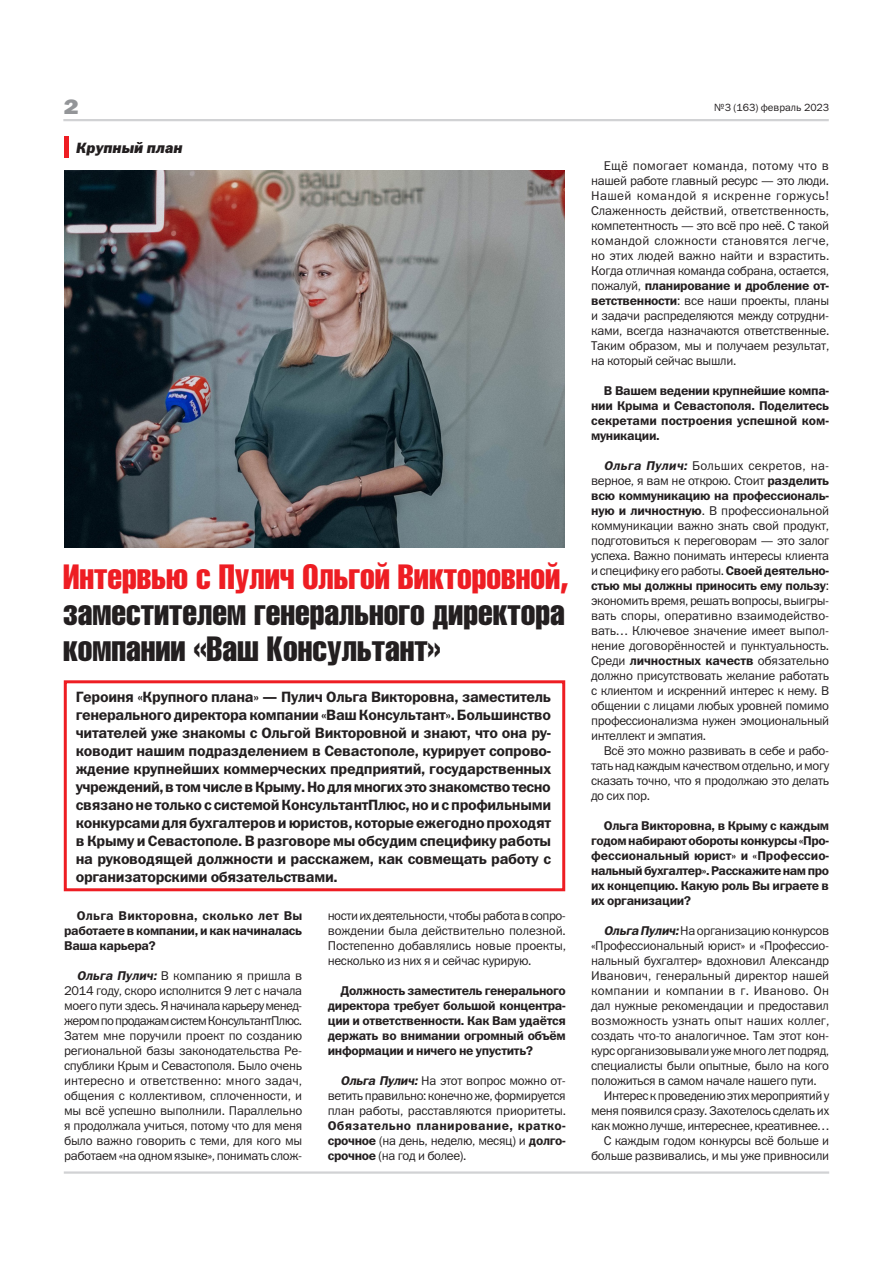
<style>
.page{position:relative;width:893px;height:1263px;background:#fff}
.page>*{position:absolute;margin:0;border:0;box-sizing:border-box;transform-origin:0 0}
.Заголовок_HeliosComp{font:34.5px "Helios Compressed";color:#231f20}
.Заголовок_HeliosComp-2{font:34.5px "Helios Compressed";color:#ee1d23}
.t1{font:21px "Franklin Gothic Heavy C";color:#939598;scale:1.2 1}
.Тело_статьи{font:15px/18px "Franklin Gothic Demi C";letter-spacing:-.02em;color:#231f20;text-align:justify}
.Заголовок_HeliosComp-3{font:italic 15px "Franklin Gothic Heavy C";color:#231f20}
.Тело_статьи-2{font:12.75px/15px "Franklin Gothic Book C";letter-spacing:-.025em;color:#231f20;text-align:justify}
.Тело_статьи-3{font:12.75px/15px "Franklin Gothic Demi C";letter-spacing:-.025em;color:#231f20;text-align:justify}
.t2{font:10.5px "Franklin Gothic Book C";color:#231f20}
.s1{font-family:"Franklin Gothic Demi C";font-style:italic}
.s2{font-family:"Franklin Gothic Demi C"}
</style>
<div class="page">
<hr style="left:63px;top:119px;width:766px;height:2px;background:#d1d2d4">
<hr style="left:64px;top:1171px;width:765px;height:3px;background:#d1d2d4">
<hr style="left:64px;top:136px;width:4px;height:21px;background:#ee1d23">
<svg style="left:73px;top:121px;width:113px;height:50px"></svg>
<div style="left:64px;top:680px;width:501px;height:211px;border:3px solid #ee1d23"></div>
<img style="left:64px;top:171px;width:501px;height:376px">
<h2 class="t1" style="left:63px;top:95px;width:14px">2</h2>
<p class="t2" style="left:714px;top:101px;width:117px">№3 (163) февраль 2023</p>
<p class="Заголовок_HeliosComp-3" style="left:76px;top:139px;width:108px">Крупный план</p>
<p class="Заголовок_HeliosComp-2" style="left:63px;top:556px;width:507px">Интервью с Пулич Ольгой Викторовной,</p>
<p class="Заголовок_HeliosComp" style="left:63px;top:592px;width:503px">заместителем генерального директора</p>
<p class="Заголовок_HeliosComp" style="left:63px;top:628px;width:379px">компании «Ваш Консультант»</p>
<p class="Тело_статьи" style="left:76px;top:688px;width:477px">Героиня «Крупного плана» — Пулич Ольга Викторовна, заместитель генерального директора компании «Ваш Консультант». Большинство читателей уже знакомы с Ольгой Викторовной и знают, что она ру&shy;ководит нашим подразделением в Севастополе, курирует сопрово&shy;ждение крупнейших коммерческих предприятий, государственных учреждений, в том числе в Крыму. Но для многих это знакомство тесно связано не только с системой КонсультантПлюс, но и с профильными конкурсами для бухгалтеров и юристов, которые ежегодно проходят в Крыму и Севастополе. В разговоре мы обсудим специфику работы на руководящей должности и расскажем, как совмещать работу с организаторскими обязательствами.</p>
<p class="Тело_статьи-3" style="left:64px;top:908px;width:240px;text-indent:13px">Ольга Викторовна, сколько лет Вы работаете в компании, и как начиналась Ваша карьера?</p>
<p class="Тело_статьи-2" style="left:64px;top:968px;width:240px;text-indent:13px"><span class="s1">Ольга Пулич:</span> В компанию я пришла в 2014 году, скоро исполнится 9 лет с начала моего пути здесь. Я начинала карьеру менед&shy;жером по продажам систем КонсультантПлюс.<br>Затем мне поручили проект по созданию региональной базы законодательства Ре&shy;спублики Крым и Севастополя. Было очень интересно и ответственно: много задач, общения с коллективом, сплоченности, и мы всё успешно выполнили. Параллельно я продолжала учиться, потому что для меня было важно говорить с теми, для кого мы работаем «на одном языке», понимать слож-</p>
<p class="Тело_статьи-2" style="left:328px;top:908px;width:240px">ности их деятельности, чтобы работа в сопро&shy;вождении была действительно полезной.<br>Постепенно добавлялись новые проекты, несколько из них я и сейчас курирую.</p>
<p class="Тело_статьи-3" style="left:328px;top:982px;width:240px;text-indent:13px">Должность заместитель генерального директора требует большой концентра&shy;ции и ответственности. Как Вам удаётся держать во внимании огромный объём информации и ничего не упустить?</p>
<p class="Тело_статьи-2" style="left:328px;top:1073px;width:240px;text-indent:13px"><span class="s1">Ольга Пулич:</span> На этот вопрос можно от&shy;ветить правильно: конечно же, формируется план работы, расставляются приоритеты.<br><span class="s2">Обязательно планирование, кратко&shy;срочное</span> (на день, неделю, месяц) и <span class="s2">долго&shy;срочное</span> (на год и более).</p>
<p class="Тело_статьи-2" style="left:591px;top:158px;width:240px;text-indent:13px">Ещё помогает команда, потому что в нашей работе главный ресурс — это люди.<br>Нашей командой я искренне горжусь!<br>Слаженность действий, ответственность, компетентность — это всё про неё. С такой командой сложности становятся легче, но этих людей важно найти и взрастить.<br>Когда отличная команда собрана, остается, пожалуй, <span class="s2">планирование и дробление от&shy;ветственности</span>: все наши проекты, планы и задачи распределяются между сотрудни&shy;ками, всегда назначаются ответственные.<br>Таким образом, мы и получаем результат, на который сейчас вышли.</p>
<p class="Тело_статьи-3" style="left:591px;top:383px;width:240px;text-indent:13px">В Вашем ведении крупнейшие компа&shy;нии Крыма и Севастополя. Поделитесь секретами построения успешной ком&shy;муникации.</p>
<p class="Тело_статьи-2" style="left:591px;top:458px;width:240px;text-indent:13px"><span class="s1">Ольга Пулич:</span> Больших секретов, на&shy;верное, я вам не открою. Стоит <span class="s2">разделить всю коммуникацию на профессиональ&shy;ную и личностную</span>. В профессиональной коммуникации важно знать свой продукт, подготовиться к переговорам — это залог успеха. Важно понимать интересы клиента и специфику его работы. <span class="s2">Своей деятельно&shy;стью мы должны приносить ему пользу</span>: экономить время, решать вопросы, выигры&shy;вать споры, оперативно взаимодейство&shy;вать… Ключевое значение имеет выпол&shy;нение договорённостей и пунктуальность.<br>Среди <span class="s2">личностных качеств</span> обязательно должно присутствовать желание работать с клиентом и искренний интерес к нему. В общении с лицами любых уровней помимо профессионализма нужен эмоциональный интеллект и эмпатия.</p>
<p class="Тело_статьи-2" style="left:591px;top:743px;width:240px;text-indent:13px">Всё это можно развивать в себе и рабо&shy;тать над каждым качеством отдельно, и могу сказать точно, что я продолжаю это делать до сих пор.</p>
<p class="Тело_статьи-3" style="left:591px;top:818px;width:240px;text-indent:13px">Ольга Викторовна, в Крыму с каждым годом набирают обороты конкурсы «Про&shy;фессиональный юрист» и «Профессио&shy;нальный бухгалтер». Расскажите нам про их концепцию. Какую роль Вы играете в их организации?</p>
<p class="Тело_статьи-2" style="left:591px;top:923px;width:240px;text-indent:13px"><span class="s1">Ольга Пулич:</span>На организацию конкурсов «Профессиональный юрист» и «Профессио&shy;нальный бухгалтер» вдохновил Александр Иванович, генеральный директор нашей компании и компании в г. Иваново. Он дал нужные рекомендации и предоставил возможность узнать опыт наших коллег, создать что-то аналогичное. Там этот кон&shy;курс организовывали уже много лет подряд, специалисты были опытные, было на кого положиться в самом начале нашего пути.</p>
<p class="Тело_статьи-2" style="left:591px;top:1088px;width:240px;text-indent:13px">Интерес к проведению этих мероприятий у меня появился сразу. Захотелось сделать их как можно лучше, интереснее, креативнее…</p>
<p class="Тело_статьи-2" style="left:591px;top:1133px;width:240px;text-align:right">С каждым годом конкурсы всё больше и больше развивались, и мы уже привносили</p>
</div>
